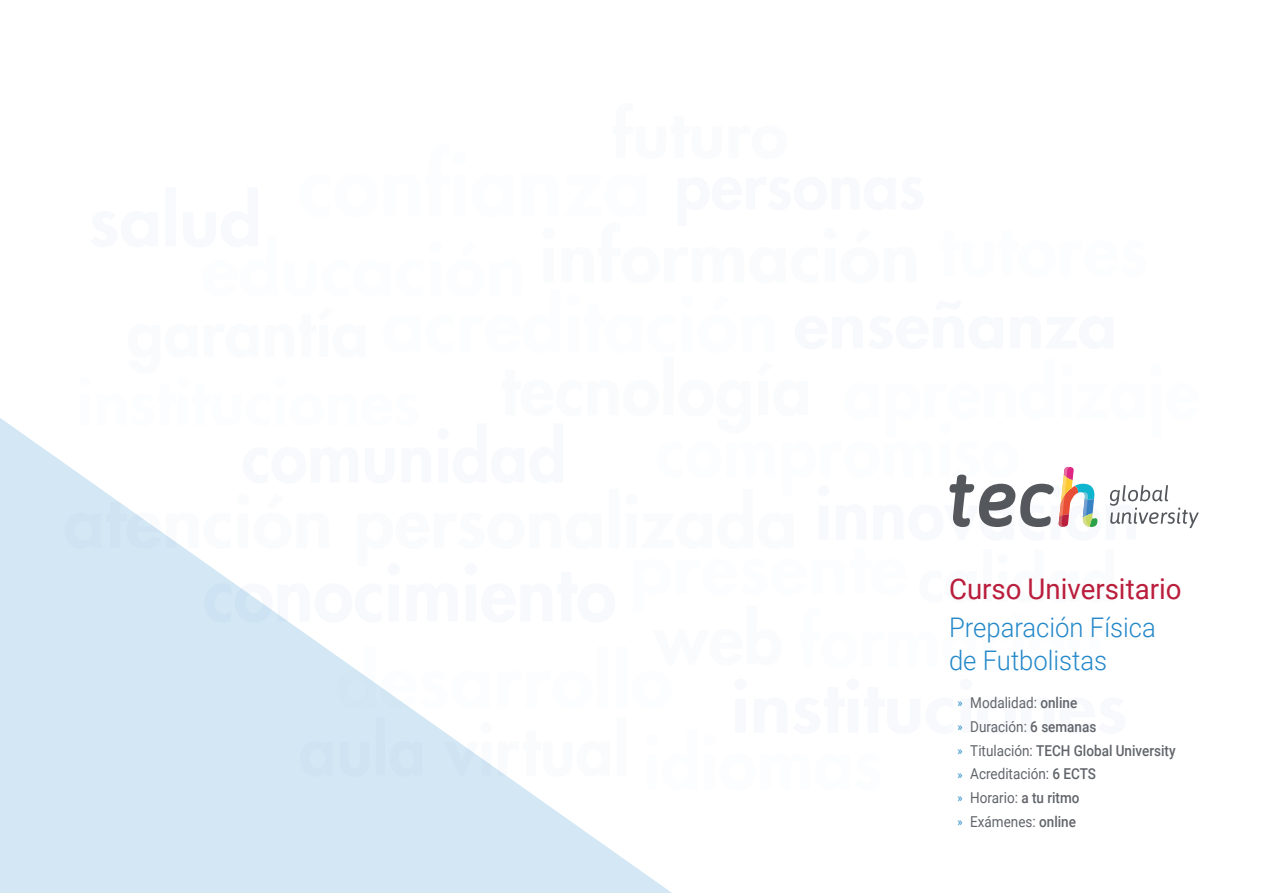
<style>
.page{position:relative;width:1263px;height:893px;background:#fff}
.page>*{position:absolute;margin:0;border:0;box-sizing:border-box;transform-origin:0 0}
.t1{font:28.5px "Roboto";color:#ba1e3c}
.t2{font:300 27px/33px "Roboto";color:#2488c9;scale:.95 1}
.t3{font:15px/23.7px "Roboto";color:#61646a;scale:.9 1}
.s1{font-size:12px;color:#2488c9}
.s2{font-weight:500}
</style>
<div class="page">
<svg style="left:0;top:418px;width:672px;height:475px;background:#d8e9f5"></svg>
<svg style="left:64px;top:418px;width:1135px;height:372px"></svg>
<h1 class="t1" style="left:949px;top:569px;width:234px">Curso Universitario</h1>
<h2 class="t2" style="left:949px;top:610px;width:219px">Preparación Física de Futbolistas</h2>
<p class="t3" style="left:957px;top:690px;width:244px"><span class="s1">»</span> Modalidad: <span class="s2">online<br></span><span class="s1">»</span> Duración: <span class="s2">6 semanas<br></span><span class="s1">»</span> Titulación: <span class="s2">TECH Global University </span><span class="s1">»</span> Acreditación: <span class="s2">6 ECTS<br></span><span class="s1">»</span> Horario: <span class="s2">a tu ritmo<br></span><span class="s1">»</span> Exámenes: <span class="s2">online</span></p>
</div>
